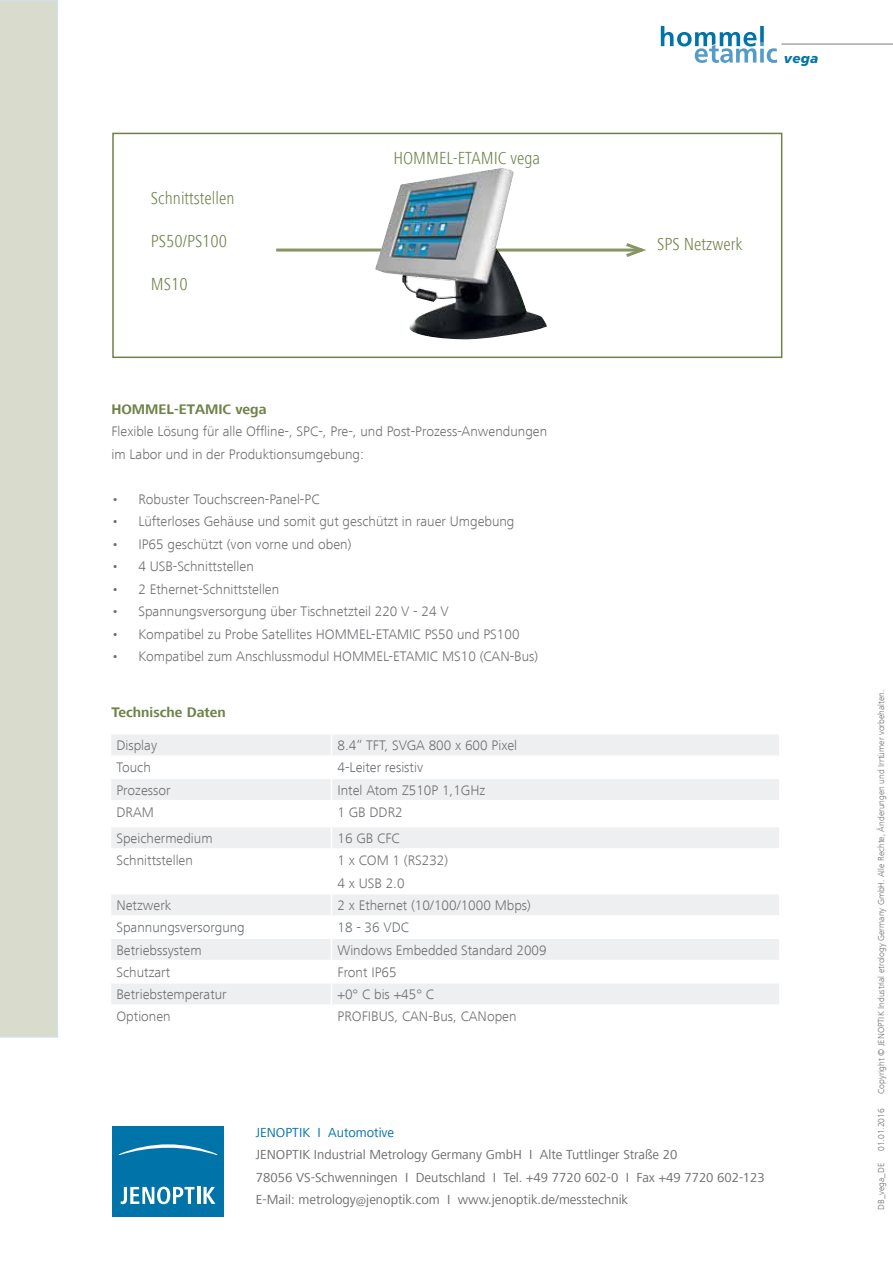
<style>
.page{position:relative;width:893px;height:1263px;background:#fff}
.page>*{position:absolute;margin:0;border:0;box-sizing:border-box;transform-origin:0 0}
.t1{font:300 condensed 18px "Frutiger Next LT";color:#6f8149}
.t2{font:300 14.25px/22.5px "Frutiger Next LT";color:#6d6e71}
.t3{font:700 14.25px "Frutiger Next LT";color:#6f8149}
.t4{font:13.5px/22.5px "Frutiger Next LT";color:#6d6e71}
.t5{font:13.5px "Frutiger Next LT";color:#0073a9}
.t6{font:italic 900 13.35px "Frutiger LT Std";color:#0073a9}
.t7{font:300 9px "Frutiger Next LT";color:#6d6e71}
</style>
<div class="page">
<hr style="left:276px;top:249px;width:366px;height:3px;background:#879564">
<svg style="left:623px;top:243px;width:23px;height:14px"></svg>
<img style="left:375px;top:168px;width:172px;height:172px">
<div style="left:112px;top:1126px;width:112px;height:90px;background:#0073a9"></div>
<hr style="left:197px;top:1187px;width:3px;height:17px;background:#fff">
<svg style="left:203px;top:1187px;width:12px;height:17px"></svg>
<svg style="left:119px;top:1144px;width:98px;height:11px"></svg>
<svg style="left:121px;top:1187px;width:73px;height:17px"></svg>
<div style="left:0;top:0;width:58px;height:1037px;background:#d9dccc"></div>
<svg style="left:661px;top:26px;width:116px;height:37px"></svg>
<div style="left:112px;top:133px;width:670px;height:225px;border:2px solid #6f8149"></div>
<hr style="left:781px;top:44px;width:112px;height:1px;background:#7b7c7f">
<svg style="left:111px;top:895px;width:668px;height:109px;fill:#eeeff0"></svg>
<svg style="left:111px;top:735px;width:668px;height:113px"></svg>
<hr style="left:110px;top:915px;width:221px;height:2px;background:#fff">
<hr style="left:331px;top:915px;width:449px;height:2px;background:#fff">
<hr style="left:110px;top:937px;width:221px;height:2px;background:#fff">
<hr style="left:331px;top:937px;width:449px;height:2px;background:#fff">
<hr style="left:110px;top:960px;width:221px;height:1px;background:#fff">
<hr style="left:331px;top:960px;width:449px;height:1px;background:#fff">
<hr style="left:110px;top:982px;width:221px;height:1px;background:#fff">
<hr style="left:331px;top:982px;width:449px;height:1px;background:#fff">
<svg style="left:331px;top:895px;width:1px;height:109px"></svg>
<p class="t1" style="left:151px;top:188px;width:85px">Schnittstellen</p>
<p class="t1" style="left:151px;top:231px;width:78px">PS50/PS100</p>
<p class="t1" style="left:151px;top:274px;width:38px">MS10</p>
<p class="t1" style="left:393px;top:148px;width:148px">HOMMEL-ETAMIC vega</p>
<p class="t6" style="left:784px;top:50px;width:36px">vega</p>
<p class="t1" style="left:657px;top:234px;width:87px">SPS Netzwerk</p>
<p class="t3" style="left:111px;top:401px;width:157px">HOMMEL-ETAMIC vega</p>
<p class="t2" style="left:111px;top:420px;width:437px">Flexible Lösung für alle Offline-, SPC-, Pre-, und Post-Prozess-Anwendungen im Labor und in der Produktionsumgebung:</p>
<p class="t2" style="left:111px;top:488px;width:210px">• Robuster Touchscreen-Panel-PC</p>
<p class="t2" style="left:111px;top:510px;width:405px">• Lüfterloses Gehäuse und somit gut geschützt in rauer Umgebung</p>
<p class="t2" style="left:111px;top:533px;width:242px">• IP65 geschützt (von vorne und oben)</p>
<p class="t2" style="left:111px;top:555px;width:144px">• 4 USB-Schnittstellen</p>
<p class="t2" style="left:111px;top:578px;width:169px">• 2 Ethernet-Schnittstellen</p>
<p class="t2" style="left:111px;top:600px;width:339px">• Spannungsversorgung über Tischnetzteil 220 V - 24 V</p>
<p class="t2" style="left:111px;top:623px;width:410px">• Kompatibel zu Probe Satellites HOMMEL-ETAMIC PS50 und PS100</p>
<p class="t2" style="left:111px;top:645px;width:428px">• Kompatibel zum Anschlussmodul HOMMEL-ETAMIC MS10 (CAN-Bus)</p>
<p class="t3" style="left:111px;top:704px;width:116px">Technische Daten</p>
<p class="t2" style="left:116px;top:734px;width:42px">Display</p>
<p class="t2" style="left:337px;top:734px;width:181px">8.4“ TFT, SVGA 800 x 600 Pixel</p>
<p class="t2" style="left:116px;top:756px;width:36px">Touch</p>
<p class="t2" style="left:337px;top:756px;width:87px">4-Leiter resistiv</p>
<p class="t2" style="left:116px;top:779px;width:56px">Prozessor</p>
<p class="t2" style="left:337px;top:779px;width:149px">Intel Atom Z510P 1,1GHz</p>
<p class="t2" style="left:116px;top:801px;width:39px">DRAM</p>
<p class="t2" style="left:337px;top:801px;width:67px">1 GB DDR2</p>
<p class="t2" style="left:116px;top:827px;width:98px">Speichermedium</p>
<p class="t2" style="left:337px;top:827px;width:64px">16 GB CFC</p>
<p class="t2" style="left:116px;top:849px;width:78px">Schnittstellen</p>
<p class="t2" style="left:337px;top:849px;width:112px">1 x COM 1 (RS232)<br>4 x USB 2.0</p>
<p class="t2" style="left:116px;top:894px;width:56px">Netzwerk</p>
<p class="t2" style="left:337px;top:894px;width:195px">2 x Ethernet (10/100/1000 Mbps)</p>
<p class="t2" style="left:116px;top:916px;width:130px">Spannungsversorgung</p>
<p class="t2" style="left:337px;top:916px;width:73px">18 - 36 VDC</p>
<p class="t2" style="left:116px;top:938px;width:87px">Betriebssystem</p>
<p class="t2" style="left:337px;top:938px;width:211px">Windows Embedded Standard 2009</p>
<p class="t2" style="left:116px;top:961px;width:55px">Schutzart</p>
<p class="t2" style="left:337px;top:961px;width:61px">Front IP65</p>
<p class="t2" style="left:116px;top:983px;width:112px">Betriebstemperatur</p>
<p class="t2" style="left:337px;top:983px;width:98px">+0° C bis +45° C</p>
<p class="t2" style="left:116px;top:1005px;width:56px">Optionen</p>
<p class="t2" style="left:337px;top:1005px;width:181px">PROFIBUS, CAN-Bus, CANopen</p>
<p class="t5" style="left:256px;top:1125px;width:140px">JENOPTIK I Automotive</p>
<p class="t4" style="left:256px;top:1143px;width:510px">JENOPTIK Industrial Metrology Germany GmbH I Alte Tuttlinger Straße 20<br>78056 VS-Schwenningen I Deutschland I Tel. +49 7720 602-0 I Fax +49 7720 602-123<br>E-Mail: metrology@jenoptik.com I www.jenoptik.de/messtechnik</p>
<p class="t7" style="left:876px;top:1094px;width:406px;rotate:-90deg">Copyright © JENOPTIK Industrial etrology Germany GmbH. Alle Rechte, Änderungen und Irrtümer vorbehalten.</p>
<p class="t7" style="left:876px;top:1151px;width:44px;rotate:-90deg">01.01.2016</p>
<p class="t7" style="left:876px;top:1210px;width:48px;rotate:-90deg">DB_vega_DE</p>
</div>
